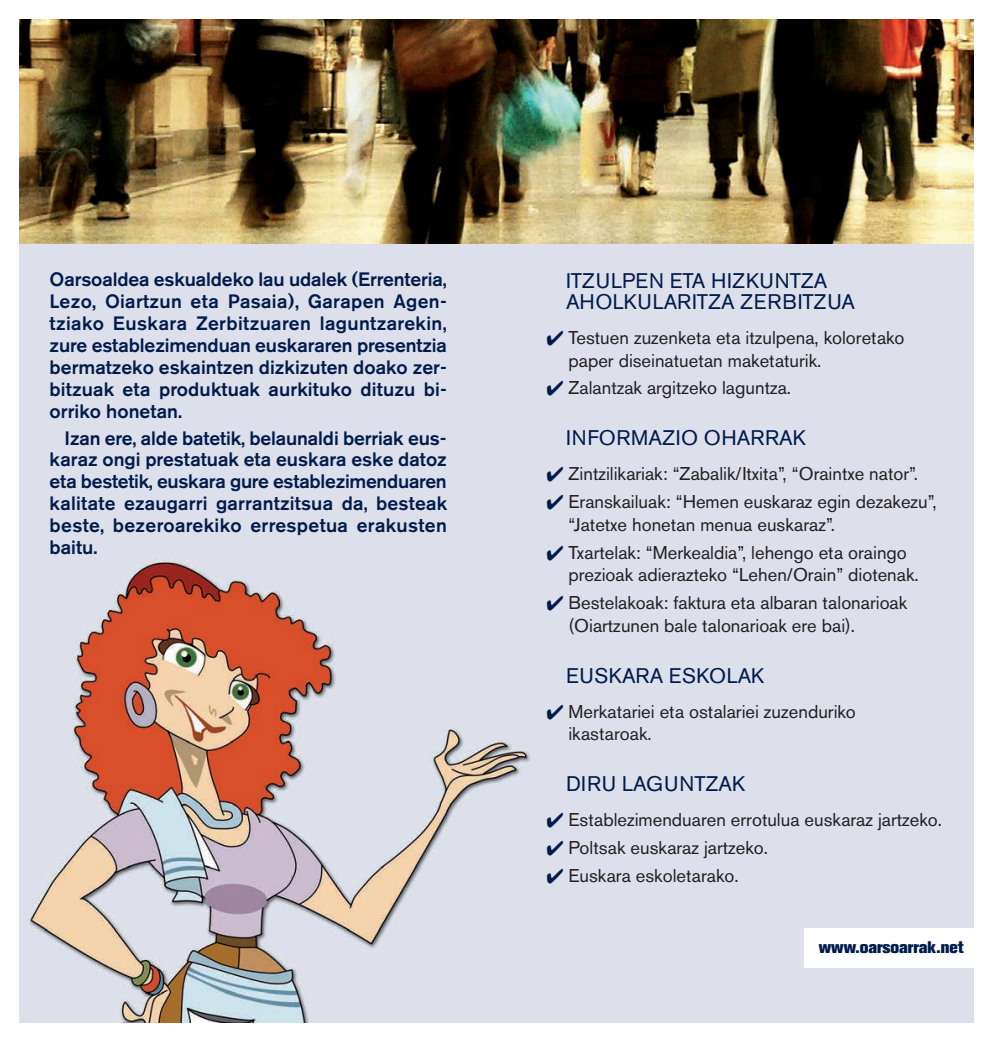
<style>
.page{position:relative;width:993px;height:1042px;background:#fff}
.page>*{position:absolute;margin:0;border:0;box-sizing:border-box;transform-origin:0 0}
.t1{font:21px/21px "Akzidenz Grotesk BE";letter-spacing:.02em;color:#001c4c}
.t2{font:21px "Akzidenz Grotesk BE";color:#001c4c}
.t3{font:500 19.25px/21.9px "Akzidenz Grotesk BE";letter-spacing:.005em;color:#001c4c;text-align:justify}
.t4{font:18.38px/22.8px "Akzidenz Grotesk BE";color:#231f20}
.t5{font:800 16.62px "Akzidenz Grotesk BE";color:#001c4c}
.s1{color:#001c4c}
</style>
<div class="page">
<img style="left:20px;top:243px;width:952px;height:779px">
<img style="left:20px;top:20px;width:952px;height:223px">
<div style="left:804px;top:928px;width:173px;height:39px;background:#fff"></div>
<p class="t3" style="left:50px;top:269px;width:398px">Oarsoaldea eskualdeko lau udalek (Errenteria, Lezo, Oiartzun eta Pasaia), Garapen Agen&shy;tziako Euskara Zerbitzuaren laguntzarekin, zure establezimenduan euskararen presentzia bermatzeko eskaintzen dizkizuten doako zer&shy;bitzuak eta produktuak aurkituko dituzu bi&shy;orriko honetan.</p>
<p class="t3" style="left:50px;top:427px;width:399px;text-indent:15px">Izan ere, alde batetik, belaunaldi berriak eus&shy;karaz ongi prestatuak eta euskara eske datoz eta bestetik, euskara gure establezimenduaren kalitate ezaugarri garrantzitsua da, besteak beste, bezeroarekiko errespetua erakusten baitu.</p>
<p class="t1" style="left:566px;top:270px;width:290px">ITZULPEN ETA HIZKUNTZA<br>AHOLKULARITZA ZERBITZUA</p>
<p class="t4" style="left:568px;top:326px;width:337px;text-indent:-22px"><span class="s1">✔</span> Testuen zuzenketa eta itzulpena, koloretako paper diseinatuetan maketaturik.</p>
<p class="t4" style="left:546px;top:377px;width:246px"><span class="s1">✔</span> Zalantzak argitzeko laguntza.</p>
<p class="t1" style="left:566px;top:427px;width:241px">INFORMAZIO OHARRAK</p>
<p class="t4" style="left:546px;top:462px;width:373px"><span class="s1">✔</span> Zintzilikariak: “Zabalik/Itxita”, “Oraintxe nator”.</p>
<p class="t4" style="left:568px;top:490px;width:369px;text-indent:-22px"><span class="s1">✔</span> Eranskailuak: “Hemen euskaraz egin dezakezu”, “Jatetxe honetan menua euskaraz”.</p>
<p class="t4" style="left:568px;top:541px;width:351px;text-indent:-22px"><span class="s1">✔</span> Txartelak: “Merkealdia”, lehengo eta oraingo prezioak adierazteko “Lehen/Orain” diotenak.</p>
<p class="t4" style="left:568px;top:591px;width:340px;text-indent:-22px"><span class="s1">✔</span> Bestelakoak: faktura eta albaran talonarioak (Oiartzunen bale talonarioak ere bai).</p>
<p class="t1" style="left:566px;top:665px;width:200px">EUSKARA ESKOLAK</p>
<p class="t4" style="left:568px;top:700px;width:289px;text-indent:-22px"><span class="s1">✔</span> Merkatariei eta ostalariei zuzenduriko ikastaroak.</p>
<p class="t2" style="left:566px;top:771px;width:181px">DIRU LAGUNTZAK</p>
<p class="t4" style="left:546px;top:808px;width:397px"><span class="s1">✔</span> Establezimenduaren errotulua euskaraz jartzeko.</p>
<p class="t4" style="left:546px;top:836px;width:223px"><span class="s1">✔</span> Poltsak euskaraz jartzeko.</p>
<p class="t4" style="left:546px;top:864px;width:194px"><span class="s1">✔</span> Euskara eskoletarako.</p>
<p class="t5" style="left:818px;top:937px;width:146px">www.oarsoarrak.net</p>
</div>
